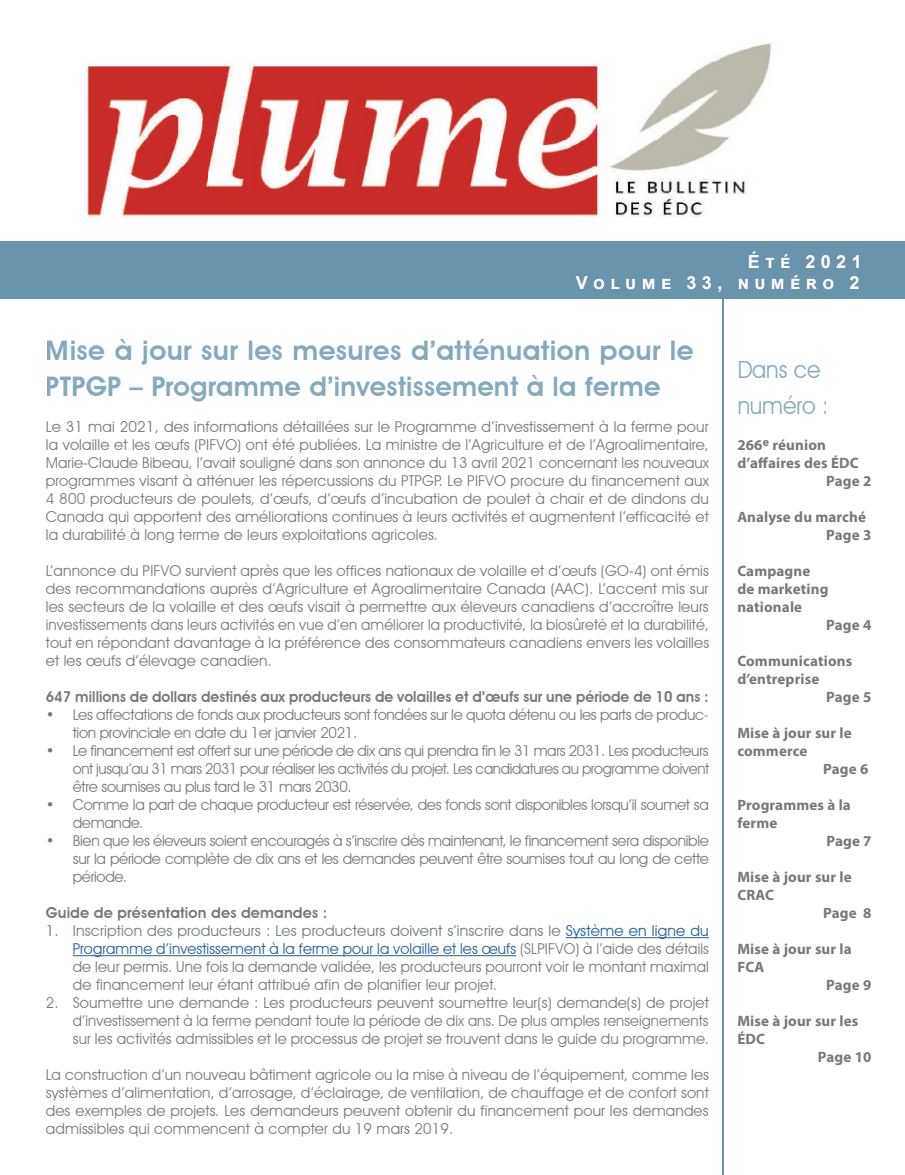
<style>
.page{position:relative;width:905px;height:1175px;background:#fff}
.page>*{position:absolute;margin:0;border:0;box-sizing:border-box;transform-origin:0 0}
.t1{font:600 27px/36px "Avant Garde IT Cby BT";letter-spacing:.015em;color:#6894ad}
.t2{font:24px/36px "Avant Garde IT Cby BT";color:#6894ad;scale:.93 1}
.t3{font:700 18px/21.6px "Arial";letter-spacing:.3em;color:#fff;text-align:right}
.t4{font:15px/18px "Avant Garde IT Cby BT";letter-spacing:-.02em;color:#77797b;text-align:justify}
.t5{font:700 15px/18px "Myriad Pro";letter-spacing:.01em;color:#77787b}
.t6{font:600 15px "Avant Garde IT Cby BT";letter-spacing:.005em;color:#77797b}
.s1{color:#215e9e}
</style>
<div class="page">
<hr style="left:566px;top:937px;width:142px;height:1px;background:#215e9e">
<hr style="left:73px;top:955px;width:443px;height:1px;background:#215e9e">
<hr style="left:722px;top:298px;width:2px;height:876px;background:#6894ad">
<div style="left:0;top:242px;width:904px;height:57px;background:#6894ad"></div>
<img style="left:87px;top:43px;width:685px;height:174px">
<p class="t3" style="left:576px;top:251px;width:287px">Été 2021<br>Volume 33, numéro 2</p>
<h1 class="t1" style="left:46px;top:332px;width:649px">Mise à jour sur les mesures d’atténuation pour le<br>PTPGP – Programme d’investissement à la ferme</h1>
<p class="t4" style="left:46px;top:418px;width:664px">Le 31 mai 2021, des informations détaillées sur le Programme d’investissement à la ferme pour la volaille et les œufs (PIFVO) ont été publiées. La ministre de l’Agriculture et de l’Agroalimentaire, Marie-Claude Bibeau, l’avait souligné dans son annonce du 13 avril 2021 concernant les nouveaux programmes visant à atténuer les répercussions du PTPGP. Le PIFVO procure du financement aux 4 800 producteurs de poulets, d’œufs, d’œufs d’incubation de poulet à chair et de dindons du Canada qui apportent des améliorations continues à leurs activités et augmentent l’efficacité et la durabilité à long terme de leurs exploitations agricoles.</p>
<p class="t4" style="left:46px;top:562px;width:665px">L’annonce du PIFVO survient après que les offices nationaux de volaille et d’œufs (GO-4) ont émis des recommandations auprès d’Agriculture et Agroalimentaire Canada (AAC). L’accent mis sur les secteurs de la volaille et des œufs visait à permettre aux éleveurs canadiens d’accroître leurs investissements dans leurs activités en vue d’en améliorer la productivité, la biosûreté et la durabilité, tout en répondant davantage à la préférence des consommateurs canadiens envers les volailles et les œufs d’élevage canadien.</p>
<p class="t6" style="left:46px;top:688px;width:664px">647 millions de dollars destinés aux producteurs de volailles et d’œufs sur une période de 10 ans :</p>
<p class="t4" style="left:73px;top:706px;width:637px;text-indent:-27px">• Les affectations de fonds aux producteurs sont fondées sur le quota détenu ou les parts de produc&shy;tion provinciale en date du 1er janvier 2021.</p>
<p class="t4" style="left:73px;top:742px;width:638px;text-indent:-27px">• Le financement est offert sur une période de dix ans qui prendra fin le 31 mars 2031. Les producteurs ont jusqu’au 31 mars 2031 pour réaliser les activités du projet. Les candidatures au programme doivent être soumises au plus tard le 31 mars 2030.</p>
<p class="t4" style="left:73px;top:796px;width:637px;text-indent:-27px">• Comme la part de chaque producteur est réservée, des fonds sont disponibles lorsqu’il soumet sa demande.</p>
<p class="t4" style="left:73px;top:832px;width:637px;text-indent:-27px">• Bien que les éleveurs soient encouragés à s’inscrire dès maintenant, le financement sera disponible sur la période complète de dix ans et les demandes peuvent être soumises tout au long de cette période.</p>
<p class="t6" style="left:46px;top:904px;width:283px">Guide de présentation des demandes :</p>
<p class="t4" style="left:73px;top:922px;width:637px;text-indent:-27px">1. Inscription des producteurs : Les producteurs doivent s’inscrire dans le <span class="s1">Système en ligne du Programme d’investissement à la ferme pour la volaille et les œufs</span> (SLPIFVO) à l’aide des détails de leur permis. Une fois la demande validée, les producteurs pourront voir le montant maximal de financement leur étant attribué afin de planifier leur projet.</p>
<p class="t4" style="left:73px;top:994px;width:637px;text-indent:-27px">2. Soumettre une demande : Les producteurs peuvent soumettre leur(s) demande(s) de projet d’investissement à la ferme pendant toute la période de dix ans. De plus amples renseignements sur les activités admissibles et le processus de projet se trouvent dans le guide du programme.</p>
<p class="t4" style="left:46px;top:1066px;width:664px">La construction d’un nouveau bâtiment agricole ou la mise à niveau de l’équipement, comme les systèmes d’alimentation, d’arrosage, d’éclairage, de ventilation, de chauffage et de confort sont des exemples de projets. Les demandeurs peuvent obtenir du financement pour les demandes admissibles qui commencent à compter du 19 mars 2019.</p>
<h2 class="t2" style="left:737px;top:351px;width:99px">Dans ce numéro :</h2>
<p class="t5" style="left:737px;top:435px;width:90px">266<sup>e</sup> réunion</p>
<p class="t5" style="left:737px;top:453px;width:123px">d’affaires des ÉDC</p>
<p class="t5" style="left:826px;top:471px;width:47px">Page 2</p>
<p class="t5" style="left:826px;top:507px;width:47px;text-indent:-89px">Analyse du marché<br>Page 3</p>
<p class="t5" style="left:737px;top:561px;width:75px">Campagne</p>
<p class="t5" style="left:737px;top:579px;width:93px">de marketing</p>
<p class="t5" style="left:737px;top:597px;width:66px">nationale</p>
<p class="t5" style="left:826px;top:615px;width:47px">Page 4</p>
<p class="t5" style="left:737px;top:651px;width:116px">Communications</p>
<p class="t5" style="left:737px;top:669px;width:83px">d’entreprise</p>
<p class="t5" style="left:826px;top:687px;width:47px">Page 5</p>
<p class="t5" style="left:737px;top:723px;width:116px">Mise à jour sur le</p>
<p class="t5" style="left:737px;top:741px;width:72px">commerce</p>
<p class="t5" style="left:823px;top:759px;width:47px">Page 6</p>
<p class="t5" style="left:737px;top:795px;width:115px">Programmes à la</p>
<p class="t5" style="left:737px;top:813px;width:42px">ferme</p>
<p class="t5" style="left:826px;top:831px;width:47px">Page 7</p>
<p class="t5" style="left:737px;top:867px;width:116px">Mise à jour sur le</p>
<p class="t5" style="left:737px;top:885px;width:38px">CRAC</p>
<p class="t5" style="left:823px;top:903px;width:50px">Page 8</p>
<p class="t5" style="left:737px;top:939px;width:116px">Mise à jour sur la</p>
<p class="t5" style="left:737px;top:957px;width:29px">FCA</p>
<p class="t5" style="left:826px;top:975px;width:47px">Page 9</p>
<p class="t5" style="left:737px;top:1011px;width:123px">Mise à jour sur les</p>
<p class="t5" style="left:737px;top:1029px;width:29px">ÉDC</p>
<p class="t5" style="left:817px;top:1047px;width:55px">Page 10</p>
</div>
